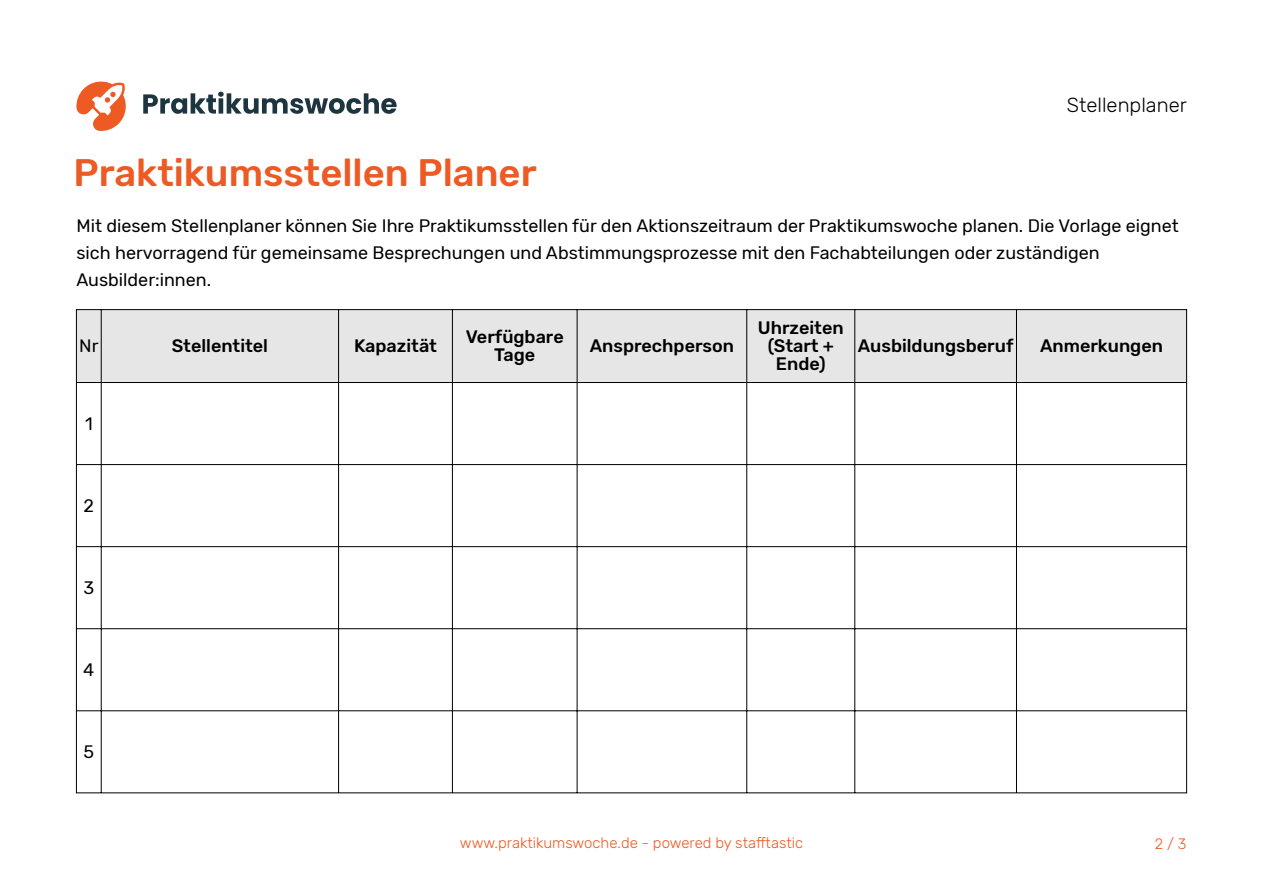
<style>
.page{position:relative;width:1263px;height:893px;background:#fff}
.page>*{position:absolute;margin:0;border:0;box-sizing:border-box;transform-origin:0 0}
.t1{font:500 38.25px "Rubik";color:#ee5a24}
.t2{font:300 20.25px "Rubik";color:#000}
.t3{font:18px/27px "Rubik";color:#000}
.t4{font:500 18px/18px "Rubik";color:#000;text-align:center}
.t5{font:300 15px "Rubik";color:#ee5a24}
</style>
<div class="page">
<svg style="left:76px;top:82px;width:50px;height:49px"></svg>
<svg style="left:143px;top:92px;width:254px;height:22px"></svg>
<div style="left:76px;top:310px;width:1110px;height:72px;background:#e6e6e6"></div>
<hr style="left:76px;top:309px;width:1px;height:484px;background:#000">
<hr style="left:1186px;top:309px;width:1px;height:484px;background:#000">
<hr style="left:101px;top:310px;width:1px;height:483px;background:#000">
<hr style="left:338px;top:310px;width:1px;height:483px;background:#000">
<hr style="left:452px;top:310px;width:1px;height:483px;background:#000">
<hr style="left:577px;top:310px;width:1px;height:483px;background:#000">
<hr style="left:746px;top:310px;width:1px;height:483px;background:#000">
<hr style="left:854px;top:310px;width:1px;height:483px;background:#000">
<hr style="left:1016px;top:310px;width:1px;height:483px;background:#000">
<hr style="left:76px;top:309px;width:1110px;height:1px;background:#000">
<hr style="left:76px;top:382px;width:1110px;height:1px;background:#000">
<hr style="left:76px;top:464px;width:1110px;height:1px;background:#000">
<hr style="left:76px;top:546px;width:1110px;height:1px;background:#000">
<hr style="left:76px;top:628px;width:1110px;height:1px;background:#000">
<hr style="left:76px;top:710px;width:1110px;height:1px;background:#000">
<hr style="left:76px;top:792px;width:1110px;height:1px;background:#000">
<h1 class="t1" style="left:73px;top:151px;width:465px">Praktikumsstellen Planer</h1>
<p class="t2" style="left:1067px;top:93px;width:121px">Stellenplaner</p>
<p class="t3" style="left:76px;top:212px;width:1104px">Mit diesem Stellenplaner können Sie Ihre Praktikumsstellen für den Aktionszeitraum der Praktikumswoche planen. Die Vorlage eignet sich hervorragend für gemeinsame Besprechungen und Abstimmungsprozesse mit den Fachabteilungen oder zuständigen<br>Ausbilder:innen.</p>
<p class="t3" style="left:79px;top:333px;width:21px">Nr</p>
<p class="t4" style="left:172px;top:337px;width:98px">Stellentitel</p>
<p class="t4" style="left:354px;top:337px;width:84px">Kapazität</p>
<p class="t4" style="left:466px;top:328px;width:100px">Verfügbare<br>Tage</p>
<p class="t4" style="left:590px;top:337px;width:146px">Ansprechperson</p>
<p class="t3" style="left:85px;top:410px;width:9px">1</p>
<p class="t4" style="left:758px;top:319px;width:87px">Uhrzeiten (Start +<br>Ende)</p>
<p class="t4" style="left:858px;top:337px;width:157px">Ausbildungsberuf</p>
<p class="t4" style="left:1040px;top:337px;width:125px">Anmerkungen</p>
<p class="t3" style="left:84px;top:492px;width:12px">2</p>
<p class="t3" style="left:83px;top:574px;width:12px">3</p>
<p class="t3" style="left:83px;top:656px;width:13px">4</p>
<p class="t3" style="left:83px;top:738px;width:12px">5</p>
<p class="t5" style="left:460px;top:834px;width:345px">www.praktikumswoche.de - powered by stafftastic</p>
<p class="t5" style="left:1155px;top:835px;width:33px">2/3</p>
</div>
